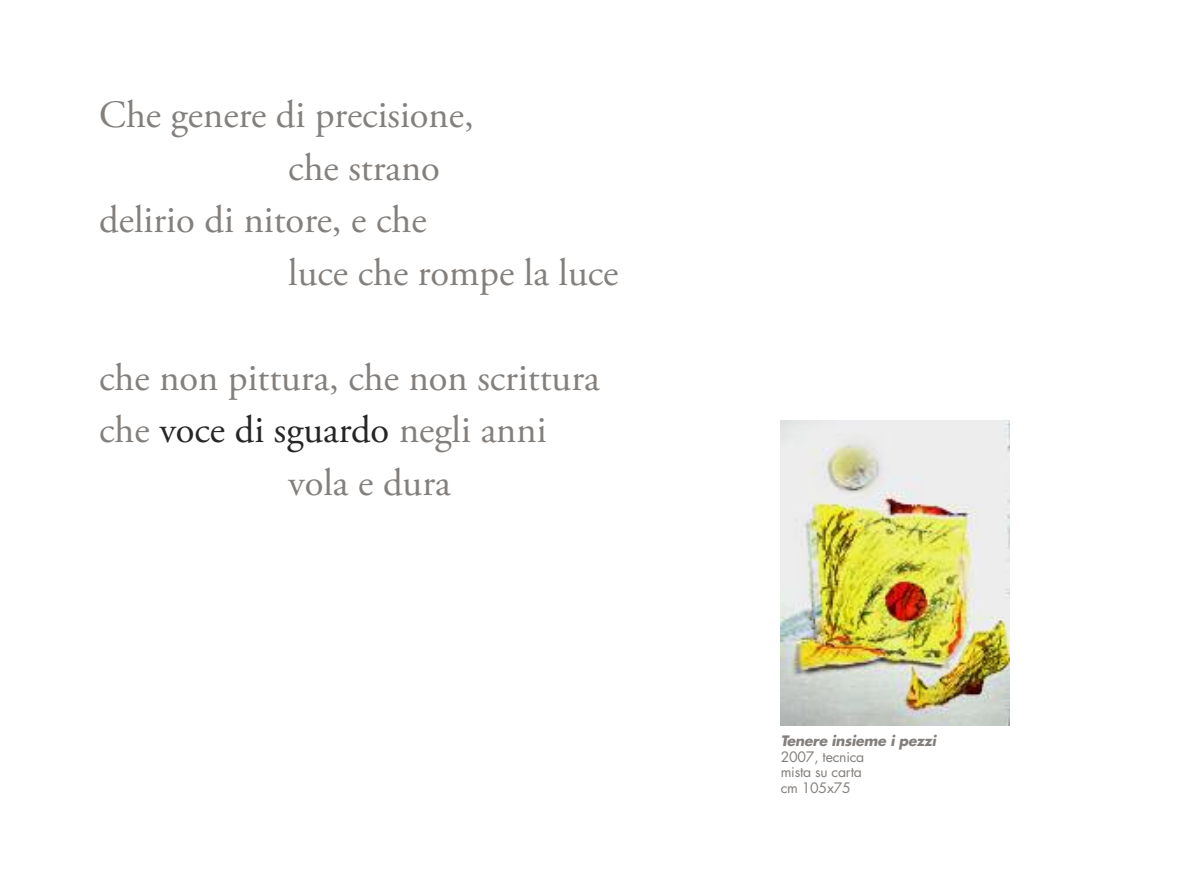
<style>
.page{position:relative;width:1191px;height:893px;background:#fff}
.page>*{position:absolute;margin:0;border:0;box-sizing:border-box;transform-origin:0 0}
.t1{font:38.5px "Adobe Garamond Pro";color:#837f7c}
.t2{font:38.5px "Adobe Garamond Pro";color:#272627}
.t3{font:14px/15.8px "Futura";letter-spacing:-.015em;color:#837f7c}
.t4{font:italic 700 14px "Futura";letter-spacing:-.015em;color:#837f7c}
.s1{color:#837f7c}
</style>
<div class="page">
<img style="left:780px;top:421px;width:229px;height:304px">
<p class="t1" style="left:99px;top:100px;width:376px">Che genere di precisione,</p>
<p class="t1" style="left:288px;top:152px;width:153px">che strano</p>
<p class="t1" style="left:99px;top:205px;width:329px">delirio di nitore, e che</p>
<p class="t1" style="left:288px;top:257px;width:332px">luce che rompe la luce</p>
<p class="t1" style="left:99px;top:362px;width:502px">che non pittura, che non scrittura</p>
<p class="t2" style="left:99px;top:415px;width:449px"><span class="s1">che</span> voce di sguardo <span class="s1">negli anni</span></p>
<p class="t1" style="left:288px;top:467px;width:164px">vola e dura</p>
<p class="t4" style="left:780px;top:734px;width:157px">Tenere insieme i pezzi</p>
<p class="t3" style="left:780px;top:750px;width:85px">2007, tecnica mista su carta cm 105x75</p>
</div>
